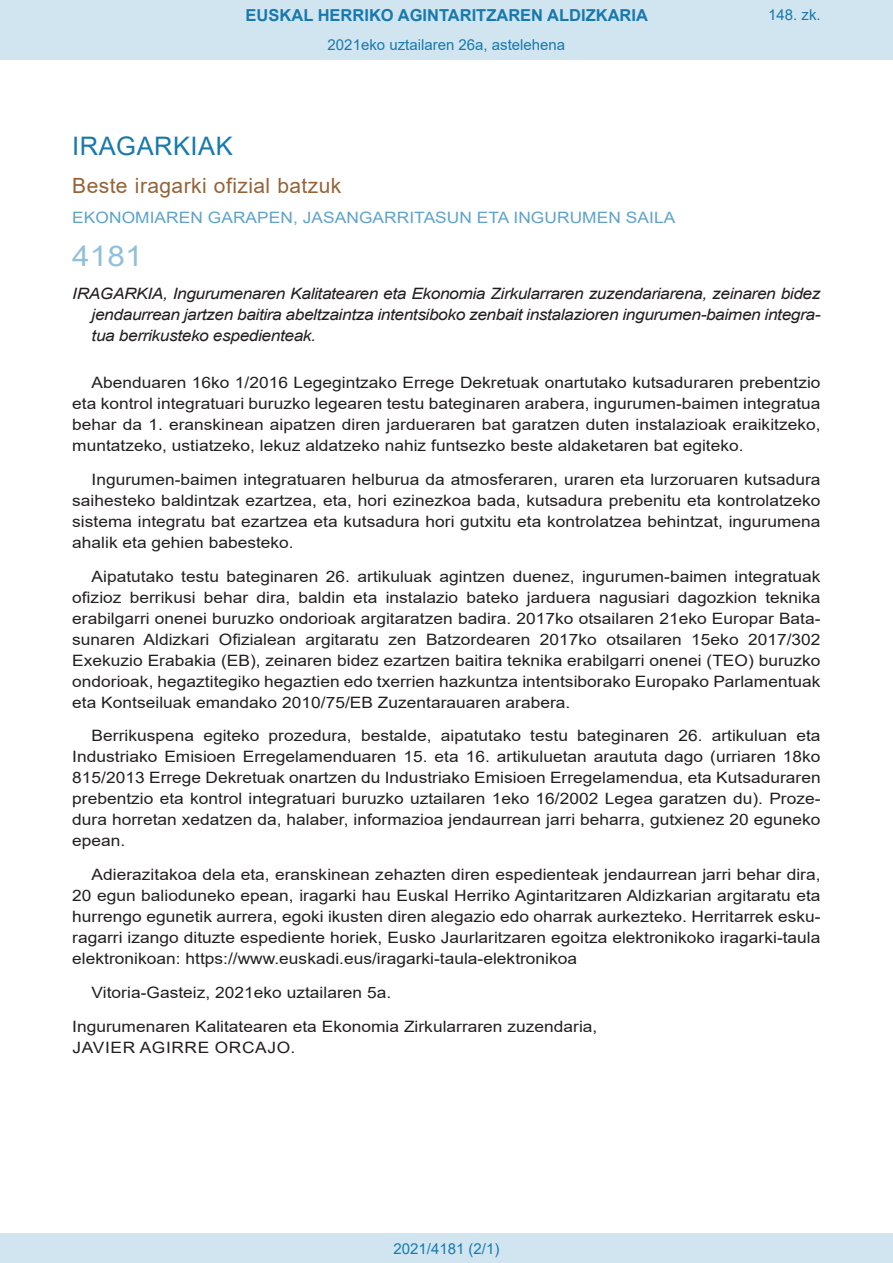
<style>
.page{position:relative;width:893px;height:1263px;background:#fff}
.page>*{position:absolute;margin:0;border:0;box-sizing:border-box;transform-origin:0 0}
.BOPVOrden{font:28.5px "Arial";color:#90c0db;scale:1.11 1}
.BOPVSeccion{font:25.5px "Arial";letter-spacing:.02em;color:#1879ad}
.BOPVSubseccion{font:21px "Arial";letter-spacing:.02em;color:#956338}
.t1{font:700 16.5px "Arial";color:#1879ad}
.BOPVDetalle{font:15.6px/21px "Arial";color:#231f20;text-align:justify;scale:1.11 1}
.BOPVTitulo{font:italic 15.6px/21px "Arial";letter-spacing:-.025em;color:#231f20;text-align:justify;scale:1.11 1}
.BOPVFirmaPuesto{font:15.6px "Arial";color:#231f20;scale:1.11 1}
.BOPVOrganismo{font:15.6px "Arial";letter-spacing:.005em;color:#5ea4ca;scale:1.11 1}
.BOPVFirmaLugFec{font:15.6px "Arial";color:#231f20;scale:1.11 1}
.BOPVFirmaNombre{font:15.6px "Arial";letter-spacing:.035em;color:#231f20;scale:1.11 1}
.Paginacion_Centro{font:15px "Arial";color:#1879ad}
</style>
<div class="page">
<div style="left:0;top:0;width:893px;height:60px;background:#d0e5f0"></div>
<div style="left:0;top:1233px;width:893px;height:30px;background:#d0e5f0"></div>
<p class="t1" style="left:246px;top:3px;width:404px">EUSKAL HERRIKO AGINTARITZAREN ALDIZKARIA</p>
<p class="Paginacion_Centro" style="left:328px;top:35px;width:239px">2021eko uztailaren 26a, astelehena</p>
<p class="Paginacion_Centro" style="left:768px;top:5px;width:54px">148. zk.</p>
<p class="BOPVSeccion" style="left:72px;top:128px;width:162px">IRAGARKIAK</p>
<p class="BOPVSubseccion" style="left:72px;top:171px;width:271px">Beste iragarki ofizial batzuk</p>
<p class="BOPVOrganismo" style="left:72px;top:207px;width:545px">EKONOMIAREN GARAPEN, JASANGARRITASUN ETA INGURUMEN SAILA</p>
<p class="BOPVOrden" style="left:72px;top:236px;width:65px">4181</p>
<p class="BOPVTitulo" style="left:92px;top:284px;width:658px;text-indent:-19px">IRAGARKIA, Ingurumenaren Kalitatearen eta Ekonomia Zirkularraren zuzendariarena, zeinaren bidez jendaurrean jartzen baitira abeltzaintza intentsiboko zenbait instalazioren ingurumen-baimen integra&shy;tua berrikusteko espedienteak.</p>
<p class="BOPVDetalle" style="left:72px;top:372px;width:676px;text-indent:19px">Abenduaren 16ko 1/2016 Legegintzako Errege Dekretuak onartutako kutsaduraren prebentzio eta kontrol integratuari buruzko legearen testu bateginaren arabera, ingurumen-baimen integratua behar da 1. eranskinean aipatzen diren jardueraren bat garatzen duten instalazioak eraikitzeko, muntatzeko, ustiatzeko, lekuz aldatzeko nahiz funtsezko beste aldaketaren bat egiteko.</p>
<p class="BOPVDetalle" style="left:72px;top:469px;width:676px;text-indent:19px">Ingurumen-baimen integratuaren helburua da atmosferaren, uraren eta lurzoruaren kutsadura saihesteko baldintzak ezartzea, eta, hori ezinezkoa bada, kutsadura prebenitu eta kontrolatzeko sistema integratu bat ezartzea eta kutsadura hori gutxitu eta kontrolatzea behintzat, ingurumena ahalik eta gehien babesteko.</p>
<p class="BOPVDetalle" style="left:72px;top:565px;width:676px;text-indent:19px">Aipatutako testu bateginaren 26. artikuluak agintzen duenez, ingurumen-baimen integratuak ofizioz berrikusi behar dira, baldin eta instalazio bateko jarduera nagusiari dagozkion teknika erabilgarri onenei buruzko ondorioak argitaratzen badira. 2017ko otsailaren 21eko Europar Bata&shy;sunaren Aldizkari Ofizialean argitaratu zen Batzordearen 2017ko otsailaren 15eko 2017/302<br>Exekuzio Erabakia (EB), zeinaren bidez ezartzen baitira teknika erabilgarri onenei (TEO) buruzko ondorioak, hegaztitegiko hegaztien edo txerrien hazkuntza intentsiborako Europako Parlamentuak eta Kontseiluak emandako 2010/75/EB Zuzentarauaren arabera.</p>
<p class="BOPVDetalle" style="left:72px;top:725px;width:676px;text-indent:19px">Berrikuspena egiteko prozedura, bestalde, aipatutako testu bateginaren 26. artikuluan eta Industriako Emisioen Erregelamenduaren 15. eta 16. artikuluetan araututa dago (urriaren 18ko 815/2013 Errege Dekretuak onartzen du Industriako Emisioen Erregelamendua, eta Kutsaduraren prebentzio eta kontrol integratuari buruzko uztailaren 1eko 16/2002 Legea garatzen du). Proze&shy;dura horretan xedatzen da, halaber, informazioa jendaurrean jarri beharra, gutxienez 20 eguneko epean.</p>
<p class="BOPVDetalle" style="left:72px;top:864px;width:676px;text-indent:19px">Adierazitakoa dela eta, eranskinean zehazten diren espedienteak jendaurrean jarri behar dira, 20 egun balioduneko epean, iragarki hau Euskal Herriko Agintaritzaren Aldizkarian argitaratu eta hurrengo egunetik aurrera, egoki ikusten diren alegazio edo oharrak aurkezteko. Herritarrek esku&shy;ragarri izango dituzte espediente horiek, Eusko Jaurlaritzaren egoitza elektronikoko iragarki-taula elektronikoan: https://www.euskadi.eus/iragarki-taula-elektronikoa</p>
<p class="BOPVFirmaLugFec" style="left:92px;top:981px;width:271px">Vitoria-Gasteiz, 2021eko uztailaren 5a.</p>
<p class="BOPVFirmaPuesto" style="left:72px;top:1015px;width:475px">Ingurumenaren Kalitatearen eta Ekonomia Zirkularraren zuzendaria,</p>
<p class="BOPVFirmaNombre" style="left:73px;top:1036px;width:202px">JAVIER AGIRRE ORCAJO.</p>
<p class="Paginacion_Centro" style="left:393px;top:1238px;width:107px">2021/4181 (2/1)</p>
</div>
